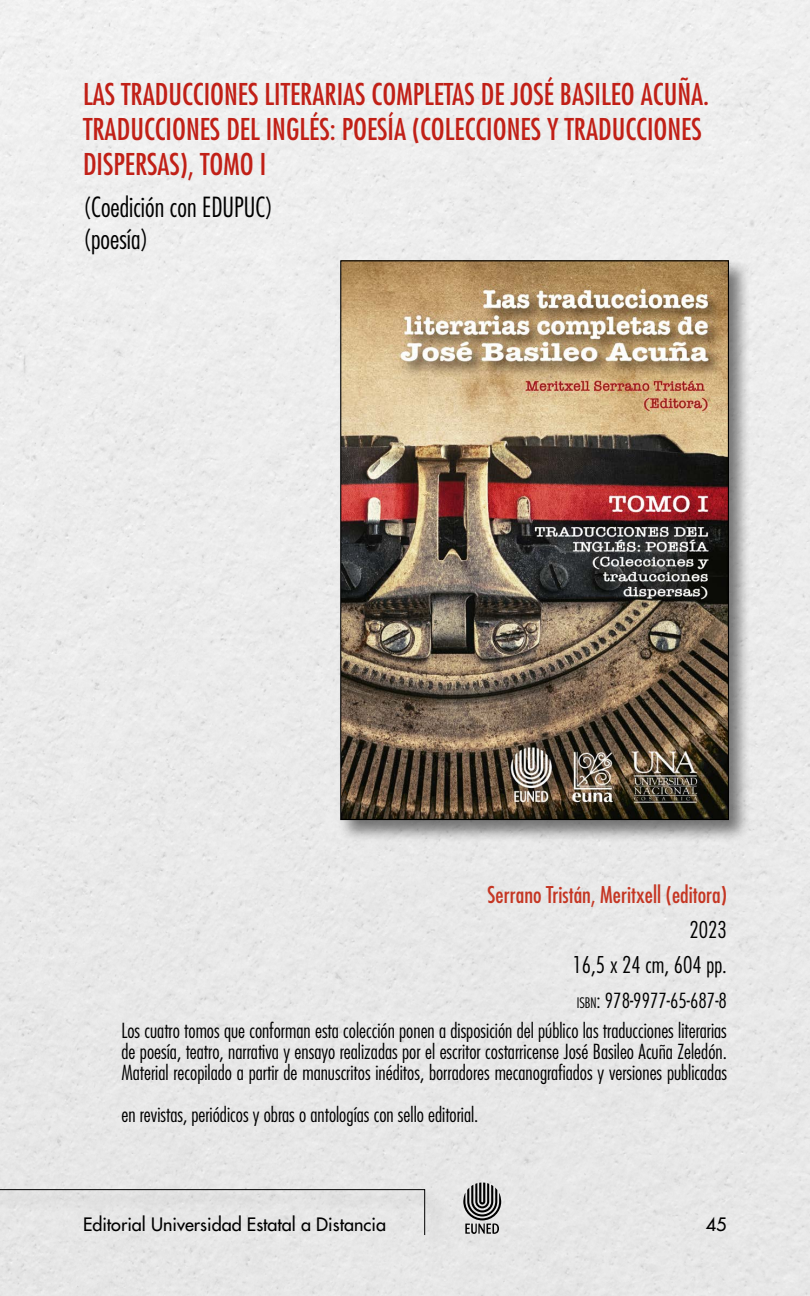
<style>
.page{position:relative;width:810px;height:1296px;background:#fff}
.page>*{position:absolute;margin:0;border:0;box-sizing:border-box;transform-origin:0 0}
.TITULO_DE_LA_OBRA{font:condensed 29.25px/35.1px "Futura Std";color:#c12017}
.coleccion___o_genero{font:300 condensed 27px "Futura Std";color:#000}
.AUTOR{font:condensed 22.5px "Futura Std";color:#c53623}
.formato-paginas{font:300 condensed 22.5px "Futura Std";color:#000}
.Año{font:300 condensed 22.5px "Futura Std";color:#000}
.Descripción_de_libro{font:300 condensed 20.25px/20.7px "Futura Std";color:#000;text-align:justify}
.ISBNN{font:300 condensed 20.25px "Futura Std";color:#000}
.t1{font:500 18px "Futura Std";color:#000}
.s1{font-size:14.17px}
.s2{font-style:inherit}
</style>
<div class="page">
<svg style="left:463px;top:1182px;width:38px;height:52px;background:#8a8a8a"></svg>
<div style="left:0;top:1187px;width:447px;height:68px;background:#e6e6e6"></div>
<svg style="left:0;top:1189px;width:425px;height:47px"></svg>
<div style="left:338px;top:258px;width:414px;height:584px;background:#000;opacity:.5"></div>
<img style="left:342px;top:262px;width:385px;height:556px">
<p class="TITULO_DE_LA_OBRA" style="left:83px;top:77px;width:628px">LAS TRADUCCIONES LITERARIAS COMPLETAS DE JOSÉ BASILEO ACUÑA.<br>TRADUCCIONES DEL INGLÉS: POESÍA (COLECCIONES Y TRADUCCIONES<br>DISPERSAS), TOMO I</p>
<p class="coleccion___o_genero" style="left:83px;top:191px;width:192px">(Coedición con EDUPUC)</p>
<p class="coleccion___o_genero" style="left:83px;top:223px;width:67px">(poesía)</p>
<p class="AUTOR" style="left:488px;top:882px;width:241px">Serrano Tristán, Meritxell (editora)</p>
<p class="Año" style="left:690px;top:917px;width:39px">2023</p>
<p class="formato-paginas" style="left:573px;top:952px;width:156px">16,5 x 24 cm, 604 pp.</p>
<p class="ISBNN" style="left:577px;top:988px;width:152px"><span class="s1">isbn</span><span class="s2">:</span> 978-9977-65-687-8</p>
<p class="Descripción_de_libro" style="left:122px;top:1021px;width:607px">Los cuatro tomos que conforman esta colección ponen a disposición del público las traducciones literarias de poesía, teatro, narrativa y ensayo realizadas por el escritor costarricense José Basileo Acuña Zeledón.<br>Material recopilado a partir de manuscritos inéditos, borradores mecanografiados y versiones publicadas</p>
<p class="Descripción_de_libro" style="left:122px;top:1104px;width:359px">en revistas, periódicos y obras o antologías con sello editorial.</p>
<p class="t1" style="left:83px;top:1213px;width:305px">Editorial Universidad Estatal a Distancia</p>
<p class="t1" style="left:706px;top:1213px;width:22px">45</p>
</div>
